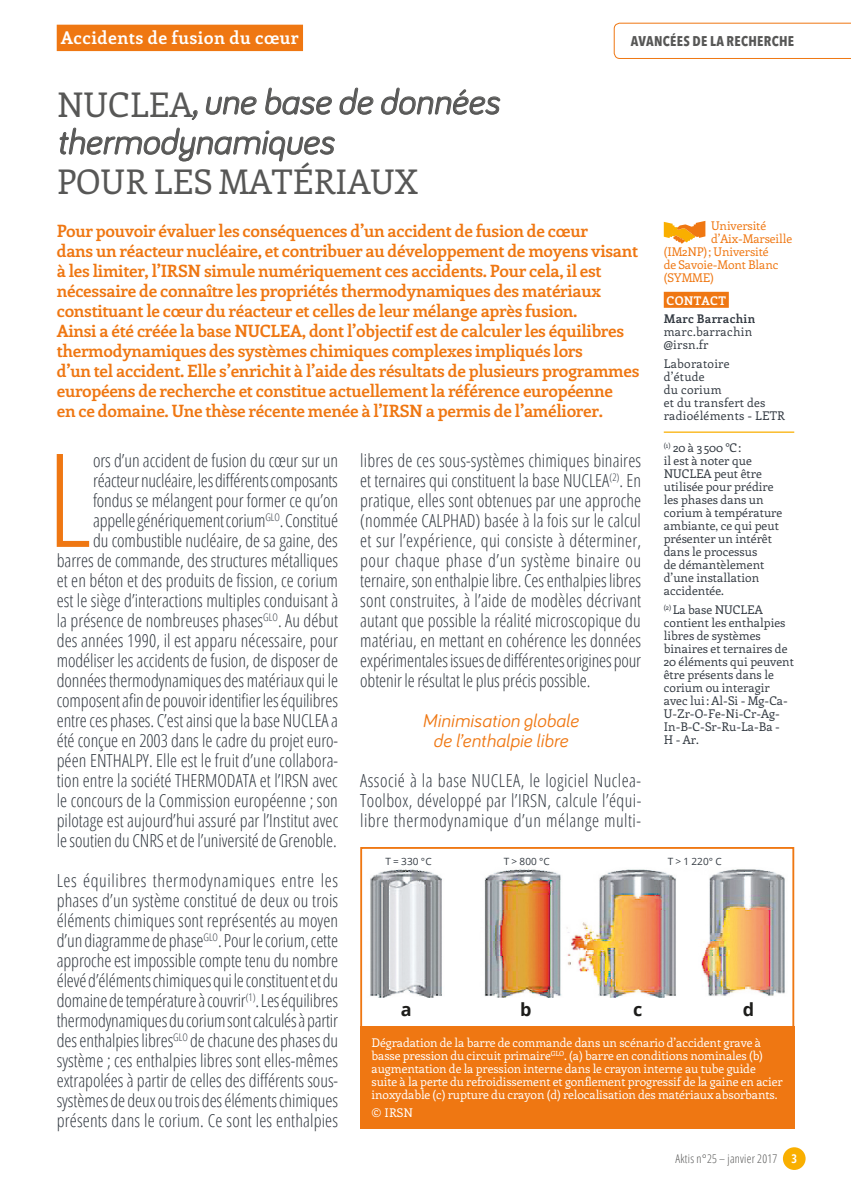
<style>
.page{position:relative;width:851px;height:1191px;background:#fff}
.page>*{position:absolute;margin:0;border:0;box-sizing:border-box;transform-origin:0 0}
.t1{font:300 condensed 130px "Open Sans";color:#ef7712}
.t2{font:italic 36px/40px "Bariol";color:#575756}
.t3{font:34px "Enriqueta";color:#575756}
.t4{font:italic 19px/20px "Bariol";letter-spacing:.005em;color:#ef7712;text-align:center}
.t5{font:300 condensed 18px/20px "Open Sans";letter-spacing:-.005em;color:#333a42;text-align:justify}
.t6{font:700 18px "Open Sans";color:#1d1d1b}
.t7{font:700 17.6px "Enriqueta";letter-spacing:.02em;color:#fff}
.t8{font:700 17px/20px "Enriqueta";letter-spacing:-.02em;color:#ef7712}
.t9{font:700 condensed 14px "Avenir Next LT Pro";letter-spacing:.02em;color:#575756}
.t10{font:12px/13px "Enriqueta";color:#333a42}
.t11{font:12px/13px "Enriqueta";letter-spacing:-.01em;color:#fff}
.t12{font:12px/13px "Enriqueta";letter-spacing:.02em;color:#333a42}
.t13{font:12px "Enriqueta";letter-spacing:-.01em;color:#ef7712}
.t14{font:300 condensed 12px "Open Sans";letter-spacing:.02em;color:#575756}
.t15{font:700 12px "Enriqueta";letter-spacing:.02em;color:#333a42}
.t16{font:700 12px "Enriqueta";letter-spacing:.02em;color:#fff}
.t17{font:10px "Open Sans";letter-spacing:.01em;color:#333a42}
.s1{font-weight:700;color:#fff}
</style>
<div class="page">
<div style="left:782px;top:1147px;width:23px;height:23px;background:#f9af00;border-radius:50%"></div>
<svg style="left:191px;top:110px;width:7px;height:10px"></svg>
<svg style="left:205px;top:96px;width:52px;height:19px"></svg>
<svg style="left:265px;top:87px;width:67px;height:28px"></svg>
<svg style="left:339px;top:87px;width:35px;height:28px"></svg>
<svg style="left:381px;top:87px;width:119px;height:28px"></svg>
<svg style="left:59px;top:127px;width:276px;height:35px"></svg>
<div style="left:57px;top:25px;width:246px;height:26px;background:#ef7712"></div>
<svg style="left:613px;top:23px;width:237px;height:36px"></svg>
<div style="left:663px;top:292px;width:65px;height:16px;background:#ef7712"></div>
<hr style="left:663px;top:431px;width:131px;height:2px;background:#f9af00">
<svg style="left:663px;top:221px;width:42px;height:23px"></svg>
<div style="left:360px;top:847px;width:434px;height:249px;border:2px solid #ef7712"></div>
<div style="left:360px;top:1025px;width:434px;height:103px;background:#ef7712"></div>
<img style="left:370px;top:869px;width:415px;height:128px">
<p class="t7" style="left:61px;top:26px;width:239px">Accidents de fusion du cœur</p>
<p class="t9" style="left:630px;top:33px;width:165px">AVANCÉES DE LA RECHERCHE</p>
<h2 class="t2" style="left:57px;top:80px;width:444px"><sub>NUCLEA</sub>, une base de données thermodynamiques</h2>
<h3 class="t3" style="left:57px;top:158px;width:363px">POUR LES MATÉRIAUX</h3>
<p class="t13" style="left:711px;top:217px;width:57px">Université</p>
<p class="t13" style="left:711px;top:230px;width:83px">d’Aix-Marseille</p>
<p class="t13" style="left:663px;top:243px;width:106px">(IM2NP); Université</p>
<p class="t13" style="left:663px;top:256px;width:116px">de Savoie-Mont Blanc</p>
<p class="t13" style="left:663px;top:269px;width:52px">(SYMME)</p>
<p class="t16" style="left:666px;top:292px;width:61px">CONTACT</p>
<p class="t15" style="left:663px;top:310px;width:93px">Marc Barrachin</p>
<p class="t12" style="left:663px;top:325px;width:90px">marc.barrachin @irsn.fr</p>
<p class="t12" style="left:663px;top:357px;width:123px">Laboratoire<br>d’étude<br>du corium<br>et du transfert des radioéléments - LETR</p>
<p class="t10" style="left:663px;top:440px;width:120px"><sup>(1)</sup> 20 à 3 500 °C:<br>il est à noter que<br>NUCLEA peut être utilisée pour prédire les phases dans un corium à température ambiante, ce qui peut présenter un intérêt dans le processus<br>de démantèlement d’une installation accidentée.</p>
<p class="t10" style="left:663px;top:602px;width:132px"><sup>(2)</sup> La base NUCLEA contient les enthalpies libres de systèmes binaires et ternaires de<br>20 éléments qui peuvent être présents dans le corium ou interagir avec lui: Al-Si - Mg-Ca-<br>U-Zr-O-Fe-Ni-Cr-Ag-<br>In-B-C-Sr-Ru-La-Ba -<br>H - Ar.</p>
<p class="t8" style="left:57px;top:220px;width:584px">Pour pouvoir évaluer les conséquences d’un accident de fusion de cœur<br>dans un réacteur nucléaire, et contribuer au développement de moyens visant à les limiter, l’IRSN simule numériquement ces accidents. Pour cela, il est nécessaire de connaître les propriétés thermodynamiques des matériaux constituant le cœur du réacteur et celles de leur mélange après fusion.<br>Ainsi a été créée la base NUCLEA, dont l’objectif est de calculer les équilibres thermodynamiques des systèmes chimiques complexes impliqués lors<br>d’un tel accident. Elle s’enrichit à l’aide des résultats de plusieurs programmes européens de recherche et constitue actuellement la référence européenne<br>en ce domaine. Une thèse récente menée à l’IRSN a permis de l’améliorer.</p>
<p class="t5" style="left:360px;top:450px;width:282px">libres de ces sous-systèmes chimiques binaires et ternaires qui constituent la base NUCLEA<sup>(2)</sup>. En pratique, elles sont obtenues par une approche (nommée CALPHAD) basée à la fois sur le calcul et sur l’expérience, qui consiste à déterminer, pour chaque phase d’un système binaire ou ternaire, son enthalpie libre. Ces enthalpies libres sont construites, à l’aide de modèles décrivant autant que possible la réalité microscopique du matériau, en mettant en cohérence les données expérimentales issues de différentes origines pour obtenir le résultat le plus précis possible.</p>
<p class="t4" style="left:422px;top:709px;width:157px">Minimisation globale de l’enthalpie libre</p>
<p class="t5" style="left:360px;top:770px;width:282px">Associé à la base NUCLEA, le logiciel Nuclea-Toolbox, développé par l’IRSN, calcule l’équi&shy;libre thermodynamique d’un mélange multi-</p>
<p class="t5" style="left:57px;top:450px;width:283px;text-align:right">ors d’un accident de fusion du cœur sur un réacteur nucléaire, les différents composants fondus se mélangent pour former ce qu’on appelle génériquement corium<sup>GLO</sup>. Constitué<br>du combustible nucléaire, de sa gaine, des barres de commande, des structures métalliques et en béton et des produits de fission, ce corium est le siège d’interactions multiples conduisant à la présence de nombreuses phases<sup>GLO</sup>. Au début des années 1990, il est apparu nécessaire, pour modéliser les accidents de fusion, de disposer de données thermodynamiques des matériaux qui le composent afin de pouvoir identifier les équilibres entre ces phases. C’est ainsi que la base NUCLEA a été conçue en 2003 dans le cadre du projet euro&shy;péen ENTHALPY. Elle est le fruit d’une collabora&shy;tion entre la société THERMODATA et l’IRSN avec le concours de la Commission européenne ; son pilotage est aujourd’hui assuré par l’Institut avec le soutien du CNRS et de l’université de Grenoble.</p>
<p class="t5" style="left:57px;top:870px;width:283px">Les équilibres thermodynamiques entre les phases d’un système constitué de deux ou trois éléments chimiques sont représentés au moyen d’un diagramme de phase<sup>GLO</sup>. Pour le corium, cette approche est impossible compte tenu du nombre élevé d’éléments chimiques qui le constituent et du domaine de température à couvrir<sup>(1)</sup>. Les équilibres thermodynamiques du corium sont calculés à partir des enthalpies libres<sup>GLO</sup> de chacune des phases du système ; ces enthalpies libres sont elles-mêmes extrapolées à partir de celles des différents sous&shy;systèmes de deux ou trois des éléments chimiques présents dans le corium. Ce sont les enthalpies</p>
<h1 class="t1" style="left:47px;top:411px;width:47px">L</h1>
<p class="t17" style="left:385px;top:854px;width:48px">T = 330 °C</p>
<p class="t17" style="left:503px;top:854px;width:48px">T &gt; 800 °C</p>
<p class="t17" style="left:667px;top:854px;width:55px">T &gt; 1 220° C</p>
<p class="t6" style="left:401px;top:997px;width:12px">a</p>
<p class="t6" style="left:520px;top:997px;width:13px">b</p>
<p class="t6" style="left:633px;top:997px;width:11px">c</p>
<p class="t6" style="left:742px;top:997px;width:13px">d</p>
<p class="t11" style="left:371px;top:1035px;width:412px">Dégradation de la barre de commande dans un scénario d’accident grave à basse pression du circuit primaire<sup>GLO</sup>. (a) barre en conditions nominales (b) augmentation de la pression interne dans le crayon interne au tube guide suite à la perte du refroidissement et gonflement progressif de la gaine en acier inoxydable (c) rupture du crayon (d) relocalisation des matériaux absorbants.</p>
<p class="t11" style="left:371px;top:1105px;width:43px">© IRSN</p>
<p class="t14" style="left:675px;top:1150px;width:123px">Aktis n°25 – janvier 2017 <span class="s1">3</span></p>
</div>
